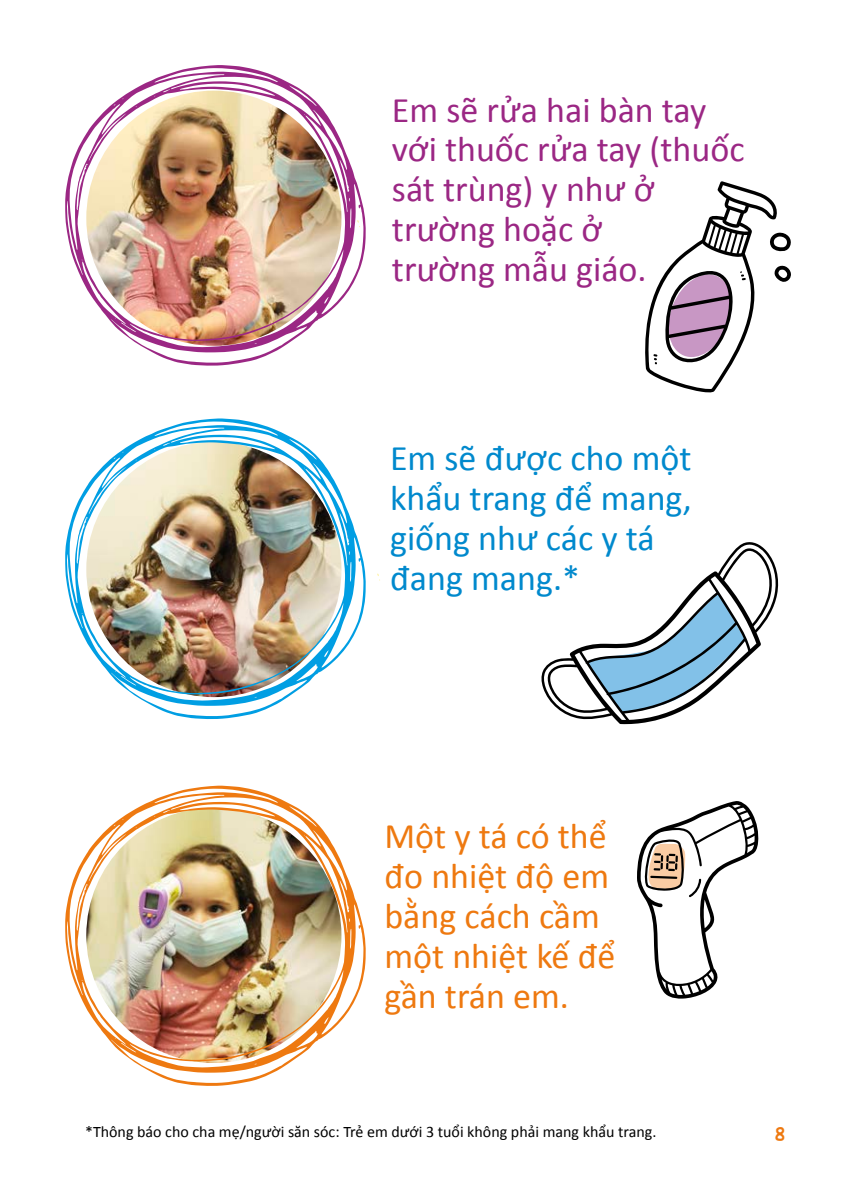
<style>
.page{position:relative;width:842px;height:1191px;background:#fff}
.page>*{position:absolute;margin:0;border:0;box-sizing:border-box;transform-origin:0 0}
.t1{font:36px/40px "Calibri";color:#9b2784}
.t2{font:36px/40px "Calibri";color:#ee7910}
.t3{font:36px/40px "Calibri";color:#0089cd}
.t4{font:25px "Little Bird";color:#ee7910}
.t5{font:16px "Calibri";color:#000}
</style>
<div class="page">
<img style="left:65px;top:65px;width:301px;height:301px">
<img style="left:65px;top:418px;width:301px;height:302px">
<svg style="left:541px;top:542px;width:238px;height:182px"></svg>
<img style="left:65px;top:785px;width:301px;height:301px">
<svg style="left:645px;top:181px;width:146px;height:212px"></svg>
<svg style="left:637px;top:801px;width:122px;height:198px"></svg>
<p class="t1" style="left:392px;top:89px;width:354px">Em sẽ rửa hai bàn tay với thuốc rửa tay (thuốc sát trùng) y như ở trường hoặc ở<br>trường mẫu giáo.</p>
<p class="t3" style="left:390px;top:437px;width:303px">Em sẽ được cho một khẩu trang để mang, giống như các y tá đang mang.*</p>
<p class="t2" style="left:384px;top:815px;width:233px">Một y tá có thể đo nhiệt độ em bằng cách cầm một nhiệt kế để gần trán em.</p>
<p class="t5" style="left:85px;top:1120px;width:573px">*Thông báo cho cha mẹ/người săn sóc: Trẻ em dưới 3 tuổi không phải mang khẩu trang.</p>
<p class="t4" style="left:774px;top:1125px;width:12px">8</p>
</div>
